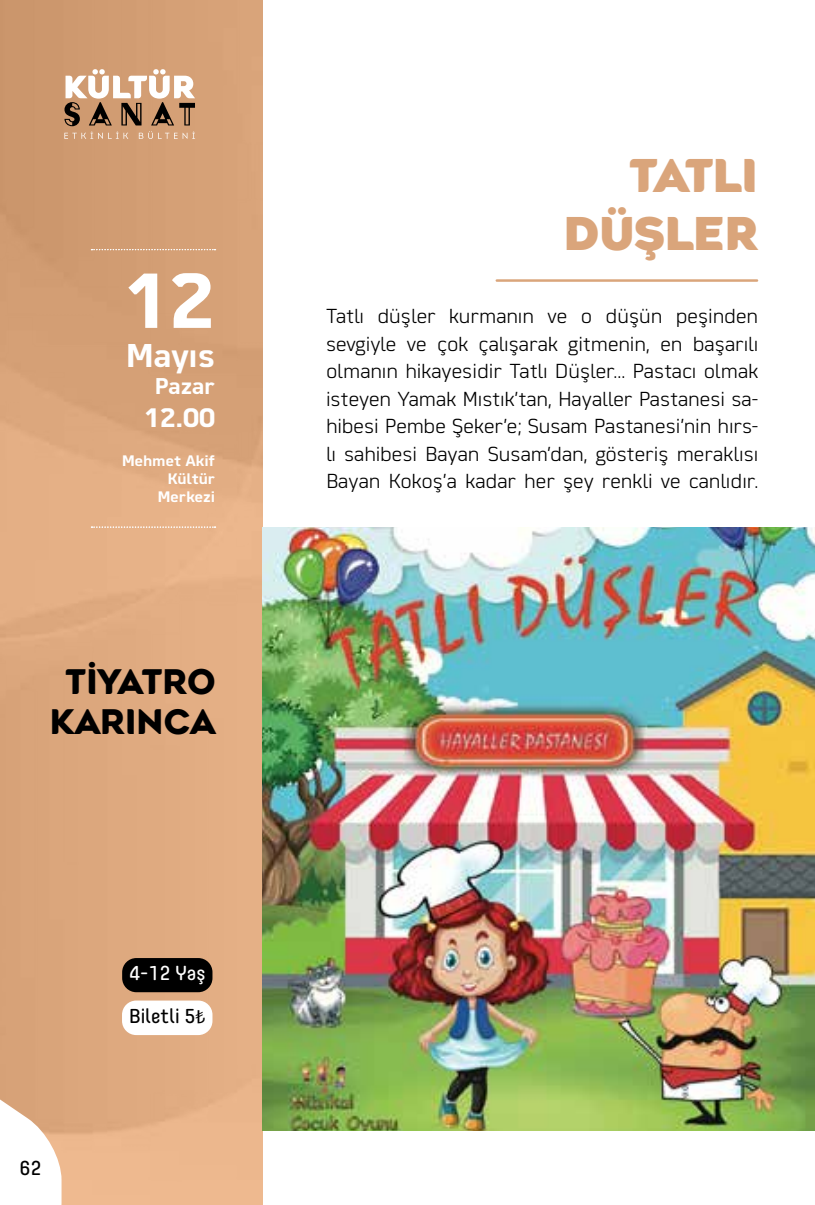
<style>
.page{position:relative;width:815px;height:1205px;background:#fff}
.page>*{position:absolute;margin:0;border:0;box-sizing:border-box;transform-origin:0 0}
.t1{font:600 80px "Martian B Thai";color:#fff}
.t2{font:900 45px/57.5px "Agenor";color:#daa57b;text-align:right}
.t3{font:700 33.75px/40.5px "Agenor";color:#000;text-align:center}
.t4{font:600 32.5px "Martian B Thai";letter-spacing:-.015em;color:#fff}
.t5{font:600 27.5px "Martian B Thai";color:#fff}
.t6{font:600 22.5px "Martian B Thai";letter-spacing:-.01em;color:#fff}
.t7{font:300 20px/27.5px "Martian B Thai";letter-spacing:-.01em;color:#000;text-align:justify}
.t8{font:20px/42.5px "TR Core Mellow EG 45";color:#000}
.t9{font:600 15px/18px "Martian B Thai";letter-spacing:-.01em;color:#fff;text-align:right}
.s1{color:#fff}
.s2{font-family:"Source Sans Pro"}
</style>
<div class="page">
<div style="left:0;top:0;width:262px;height:1205px;background:linear-gradient(to bottom,#d29d73,#e7b288)"></div>
<img style="left:262px;top:528px;width:553px;height:602px">
<svg style="left:91px;top:526px;width:125px;height:2px"></svg>
<svg style="left:91px;top:249px;width:125px;height:1px"></svg>
<div style="left:122px;top:958px;width:90px;height:34px;background:#000;border-radius:14px"></div>
<div style="left:122px;top:1000px;width:90px;height:35px;background:#fff;border-radius:14px"></div>
<hr style="left:497px;top:279px;width:260px;height:3px;background:#daa57b">
<svg style="left:0;top:1091px;width:62px;height:114px"></svg>
<svg style="left:64px;top:69px;width:131px;height:70px"></svg>
<h1 class="t1" style="left:122px;top:233px;width:95px">12</h1>
<h3 class="t4" style="left:125px;top:328px;width:91px">Mayıs</h3>
<p class="t6" style="left:155px;top:367px;width:62px">Pazar</p>
<h3 class="t5" style="left:144px;top:394px;width:73px">12.00</h3>
<p class="t9" style="left:122px;top:450px;width:95px">Mehmet Akif<br>Kültür<br>Merkezi</p>
<h3 class="t3" style="left:50px;top:663px;width:168px">TİYATRO<br>KARINCA</h3>
<p class="t8" style="left:19px;top:1145px;width:23px">62</p>
<p class="t8" style="left:129px;top:951px;width:78px"><span class="s1">4-12 Yaş<br></span>Biletli 5<span class="s2">₺</span></p>
<h2 class="t2" style="left:564px;top:149px;width:196px">TATLI<br>DÜŞLER</h2>
<p class="t7" style="left:326px;top:301px;width:434px">Tatlı düşler kurmanın ve o düşün peşinden sevgiyle ve çok çalışarak gitmenin, en başarılı olmanın hikayesidir Tatlı Düşler... Pastacı olmak isteyen Yamak Mıstık’tan, Hayaller Pastanesi sa&shy;hibesi Pembe Şeker’e; Susam Pastanesi’nin hırs&shy;lı sahibesi Bayan Susam’dan, gösteriş meraklısı Bayan Kokoş’a kadar her şey renkli ve canlıdır.</p>
</div>
